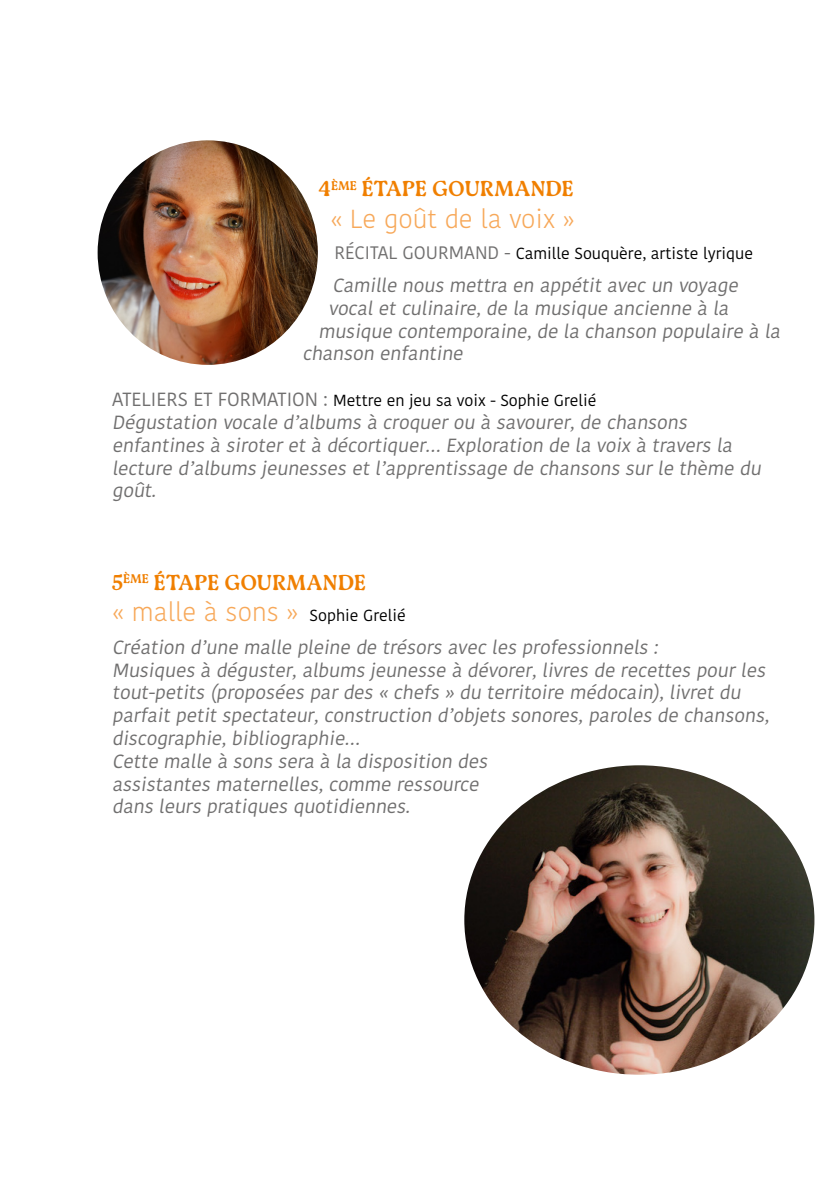
<style>
.page{position:relative;width:840px;height:1191px;background:#fff}
.page>*{position:absolute;margin:0;border:0;box-sizing:border-box;transform-origin:0 0}
.t1{font:300 26px "Kohinoor Bangla";color:#f7a859}
.t2{font:20px "Gaya";letter-spacing:.05em;color:#f07f00}
.t3{font:19px/22.8px "Kohinoor Bangla";color:#706f6f}
.t4{font:16px "Kohinoor Bangla";color:#000}
.s1{font-size:18px;color:#706f6f}
.s2{font-size:19px;color:#706f6f}
.s3{font-weight:400;font-size:16px;color:#000}
</style>
<div class="page">
<img style="left:98px;top:140px;width:220px;height:225px">
<img style="left:464px;top:765px;width:350px;height:309px">
<p class="t2" style="left:318px;top:177px;width:256px">4<sup>ÈME</sup> ÉTAPE GOURMANDE</p>
<p class="t1" style="left:330px;top:199px;width:246px">« Le goût de la voix »</p>
<p class="t4" style="left:334px;top:241px;width:420px"><span class="s1">RÉCITAL GOURMAND -</span> Camille Souquère, artiste lyrique</p>
<p class="t3" style="left:332px;top:274px;width:411px">Camille nous mettra en appétit avec un voyage</p>
<p class="t3" style="left:328px;top:296px;width:405px">vocal et culinaire, de la musique ancienne à la</p>
<p class="t3" style="left:318px;top:319px;width:467px">musique contemporaine, de la chanson populaire à la</p>
<p class="t3" style="left:302px;top:342px;width:166px">chanson enfantine</p>
<p class="t4" style="left:112px;top:388px;width:485px"><span class="s2">ATELIERS ET FORMATION :</span> Mettre en jeu sa voix - Sophie Grelié</p>
<p class="t3" style="left:112px;top:410px;width:654px">Dégustation vocale d’albums à croquer ou à savourer, de chansons enfantines à siroter et à décortiquer… Exploration de la voix à travers la lecture d’albums jeunesses et l’apprentissage de chansons sur le thème du goût.</p>
<p class="t2" style="left:112px;top:570px;width:255px">5<sup>ÈME</sup> ÉTAPE GOURMANDE</p>
<p class="t1" style="left:112px;top:592px;width:295px">« malle à sons » <span class="s3">Sophie Grelié</span></p>
<p class="t3" style="left:112px;top:635px;width:550px">Création d’une malle pleine de trésors avec les professionnels :</p>
<p class="t3" style="left:112px;top:658px;width:662px">Musiques à déguster, albums jeunesse à dévorer, livres de recettes pour les tout-petits (proposées par des « chefs » du territoire médocain), livret du parfait petit spectateur, construction d’objets sonores, paroles de chansons, discographie, bibliographie…</p>
<p class="t3" style="left:112px;top:749px;width:380px">Cette malle à sons sera à la disposition des assistantes maternelles, comme ressource dans leurs pratiques quotidiennes.</p>
</div>
